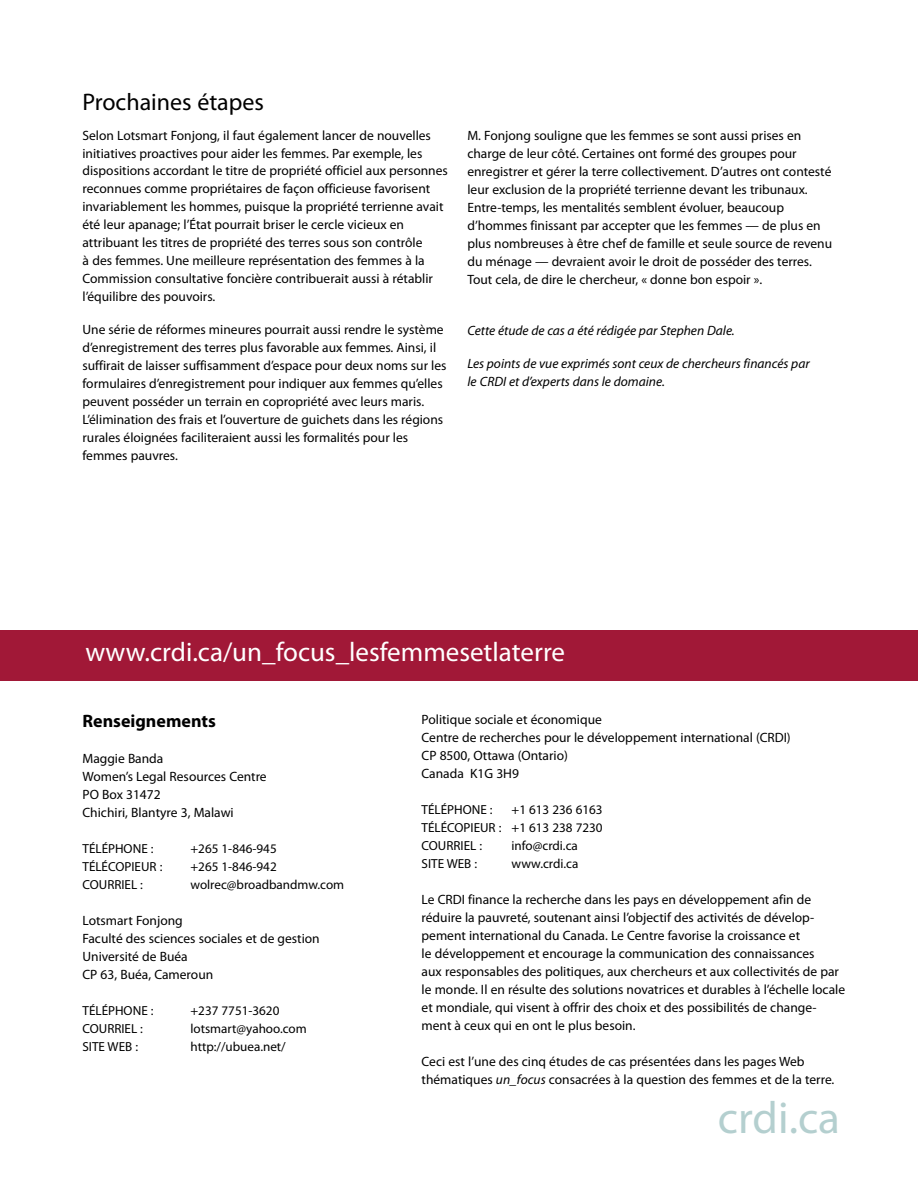
<style>
.page{position:relative;width:918px;height:1188px;background:#fff}
.page>*{position:absolute;margin:0;border:0;box-sizing:border-box;transform-origin:0 0}
.t1{font:45.3px "Myriad Pro";color:#b4cfcf}
.t2{font:27px "Myriad Pro";color:#fff}
.t3{font:24px "Myriad Pro";color:#000}
.t4{font:700 18px "Myriad Pro";color:#000}
.t5{font:13.5px/18px "Myriad Pro";color:#000}
.t6{font:italic 13.5px/18px "Myriad Pro";color:#000}
.t7{font:13.2px/18px "Myriad Pro";color:#000;text-align:justify}
.s1{font-style:italic}
</style>
<div class="page">
<div style="left:0;top:630px;width:918px;height:50px;background:#a11837"></div>
<h3 class="t3" style="left:82px;top:92px;width:183px">Prochaines étapes</h3>
<p class="t5" style="left:82px;top:127px;width:367px">Selon Lotsmart Fonjong, il faut également lancer de nouvelles initiatives proactives pour aider les femmes. Par exemple, les dispositions accordant le titre de propriété officiel aux personnes reconnues comme propriétaires de façon officieuse favorisent invariablement les hommes, puisque la propriété terrienne avait été leur apanage; l’État pourrait briser le cercle vicieux en attribuant les titres de propriété des terres sous son contrôle<br>à des femmes. Une meilleure représentation des femmes à la Commission consultative foncière contribuerait aussi à rétablir l’équilibre des pouvoirs.</p>
<p class="t5" style="left:82px;top:322px;width:366px">Une série de réformes mineures pourrait aussi rendre le système d’enregistrement des terres plus favorable aux femmes. Ainsi, il suffirait de laisser suffisamment d’espace pour deux noms sur les formulaires d’enregistrement pour indiquer aux femmes qu’elles peuvent posséder un terrain en copropriété avec leurs maris.<br>L’élimination des frais et l’ouverture de guichets dans les régions rurales éloignées faciliteraient aussi les formalités pour les femmes pauvres.</p>
<p class="t5" style="left:467px;top:128px;width:366px">M. Fonjong souligne que les femmes se sont aussi prises en charge de leur côté. Certaines ont formé des groupes pour enregistrer et gérer la terre collectivement. D’autres ont contesté leur exclusion de la propriété terrienne devant les tribunaux.<br>Entre-temps, les mentalités semblent évoluer, beaucoup d’hommes finissant par accepter que les femmes — de plus en plus nombreuses à être chef de famille et seule source de revenu du ménage — devraient avoir le droit de posséder des terres.<br>Tout cela, de dire le chercheur, « donne bon espoir ».</p>
<p class="t6" style="left:467px;top:323px;width:269px">Cette étude de cas a été rédigée par Stephen Dale.</p>
<p class="t6" style="left:467px;top:356px;width:344px">Les points de vue exprimés sont ceux de chercheurs financés par le CRDI et d’experts dans le domaine.</p>
<h2 class="t2" style="left:85px;top:642px;width:481px">www.crdi.ca/un_focus_lesfemmesetlaterre</h2>
<h3 class="t4" style="left:82px;top:715px;width:135px">Renseignements</h3>
<p class="t5" style="left:82px;top:751px;width:186px">Maggie Banda<br>Women’s Legal Resources Centre<br>PO Box 31472<br>Chichiri, Blantyre 3, Malawi</p>
<p class="t7" style="left:82px;top:841px;width:73px">TÉLÉPHONE :</p>
<p class="t7" style="left:191px;top:841px;width:88px">+265 1-846-945</p>
<p class="t7" style="left:82px;top:859px;width:81px">TÉLÉCOPIEUR :</p>
<p class="t7" style="left:190px;top:859px;width:88px">+265 1-846-942</p>
<p class="t7" style="left:82px;top:877px;width:62px">COURRIEL :</p>
<p class="t7" style="left:190px;top:877px;width:155px">wolrec@broadbandmw.com</p>
<p class="t5" style="left:82px;top:913px;width:239px">Lotsmart Fonjong<br>Faculté des sciences sociales et de gestion<br>Université de Buéa<br>CP 63, Buéa, Cameroun</p>
<p class="t7" style="left:82px;top:1003px;width:73px">TÉLÉPHONE :</p>
<p class="t7" style="left:191px;top:1003px;width:90px">+237 7751-3620</p>
<p class="t7" style="left:82px;top:1021px;width:62px">COURRIEL :</p>
<p class="t7" style="left:190px;top:1021px;width:118px">lotsmart@yahoo.com</p>
<p class="t7" style="left:82px;top:1039px;width:57px">SITE WEB :</p>
<p class="t7" style="left:190px;top:1039px;width:97px">http://ubuea.net/</p>
<p class="t5" style="left:422px;top:712px;width:371px">Politique sociale et économique<br>Centre de recherches pour le développement international (CRDI)<br>CP 8500, Ottawa (Ontario)<br>Canada K1G 3H9</p>
<p class="t7" style="left:422px;top:802px;width:73px">TÉLÉPHONE :</p>
<p class="t7" style="left:422px;top:802px;width:183px;text-indent:90px">+1 613 236 6163<br>TÉLÉCOPIEUR : +1 613 238 7230<br>COURRIEL :</p>
<p class="t7" style="left:512px;top:838px;width:68px">info@crdi.ca</p>
<p class="t7" style="left:422px;top:856px;width:57px">SITE WEB :</p>
<p class="t7" style="left:512px;top:856px;width:68px">www.crdi.ca</p>
<p class="t5" style="left:422px;top:892px;width:425px">Le CRDI finance la recherche dans les pays en développement afin de réduire la pauvreté, soutenant ainsi l’objectif des activités de dévelop&shy;pement international du Canada. Le Centre favorise la croissance et<br>le développement et encourage la communication des connaissances<br>aux responsables des politiques, aux chercheurs et aux collectivités de par le monde. Il en résulte des solutions novatrices et durables à l’échelle locale et mondiale, qui visent à offrir des choix et des possibilités de change&shy;ment à ceux qui en ont le plus besoin.</p>
<p class="t5" style="left:422px;top:1054px;width:414px">Ceci est l’une des cinq études de cas présentées dans les pages Web thématiques <span class="s1">un_focus</span> consacrées à la question des femmes et de la terre.</p>
<h1 class="t1" style="left:718px;top:1101px;width:124px">crdi.ca</h1>
</div>
